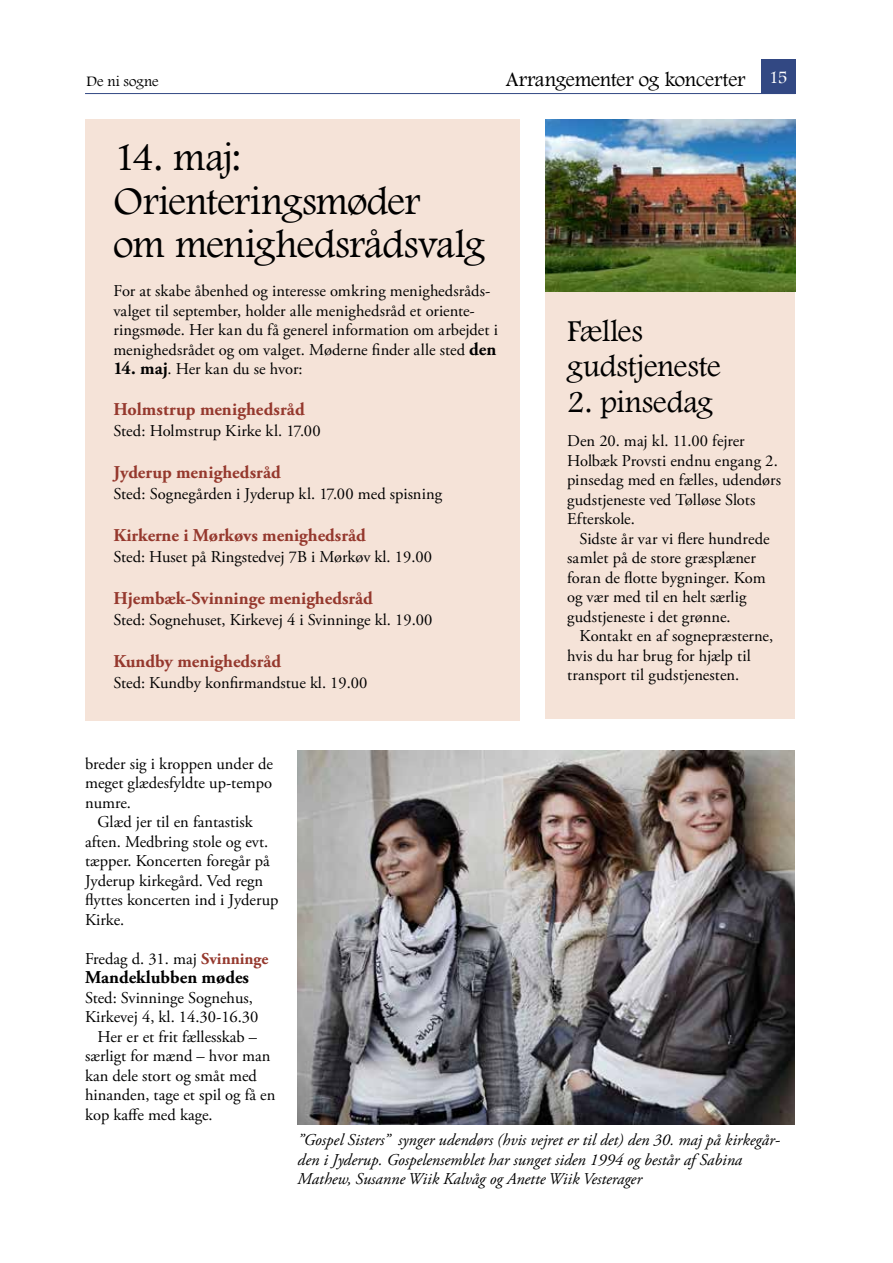
<style>
.page{position:relative;width:893px;height:1263px;background:#fff}
.page>*{position:absolute;margin:0;border:0;box-sizing:border-box;transform-origin:0 0}
.t1{font:40.5px/43.5px "Footlight MT Light";letter-spacing:-.02em;color:#000}
.t2{font:31.5px/34.5px "Footlight MT Light";letter-spacing:-.01em;color:#000}
.t3{font:21px "Footlight MT Light";letter-spacing:-.02em;color:#000}
.t4{font:700 18px "Adobe Garamond Pro";color:#95382d}
.t5{font:700 18px "Adobe Garamond Pro";color:#000}
.t6{font:16.5px/19.5px "Adobe Garamond Pro";color:#000}
.t7{font:italic 16.5px/19.5px "Adobe Garamond Pro";color:#000}
.t8{font:15px "Footlight MT Light";letter-spacing:.005em;color:#000}
.s1{font-weight:700;font-size:18px}
.s2{font-weight:700;color:#95382d}
</style>
<div class="page">
<hr style="left:85px;top:93px;width:710px;height:1px;background:#324883">
<div style="left:761px;top:60px;width:34px;height:34px;background:#324883"></div>
<img style="left:298px;top:750px;width:497px;height:374px">
<div style="left:85px;top:119px;width:435px;height:602px;background:#f5e3d8"></div>
<div style="left:545px;top:121px;width:250px;height:598px;background:#f5e3d8"></div>
<img style="left:545px;top:119px;width:250px;height:173px">
<p class="t8" style="left:86px;top:72px;width:74px">De ni sogne</p>
<p class="t3" style="left:506px;top:67px;width:283px">Arrangementer og koncerter <sup>15</sup></p>
<h1 class="t1" style="left:113px;top:134px;width:373px">14. maj:<br>Orienteringsmøder<br>om menighedsrådsvalg</h1>
<p class="t6" style="left:113px;top:282px;width:386px">For at skabe åbenhed og interesse omkring menighedsråds&shy;valget til september, holder alle menighedsråd et oriente&shy;ringsmøde. Her kan du få generel information om arbejdet i menighedsrådet og om valget. Møderne finder alle sted <span class="s1">den</span></p>
<p class="t6" style="left:113px;top:360px;width:191px"><span class="s1">14. maj</span>. Her kan du se hvor:</p>
<p class="t4" style="left:113px;top:398px;width:193px">Holmstrup menighedsråd</p>
<p class="t6" style="left:113px;top:421px;width:209px">Sted: Holmstrup Kirke kl. 17.00</p>
<p class="t4" style="left:113px;top:461px;width:169px">Jyderup menighedsråd</p>
<p class="t6" style="left:113px;top:484px;width:330px">Sted: Sognegården i Jyderup kl. 17.00 med spisning</p>
<p class="t4" style="left:113px;top:524px;width:254px">Kirkerne i Mørkøvs menighedsråd</p>
<p class="t6" style="left:113px;top:547px;width:320px">Sted: Huset på Ringstedvej 7B i Mørkøv kl. 19.00</p>
<p class="t4" style="left:113px;top:587px;width:261px">Hjembæk-Svinninge menighedsråd</p>
<p class="t6" style="left:113px;top:610px;width:320px">Sted: Sognehuset, Kirkevej 4 i Svinninge kl. 19.00</p>
<p class="t4" style="left:113px;top:650px;width:169px">Kundby menighedsråd</p>
<p class="t6" style="left:113px;top:673px;width:256px">Sted: Kundby konfirmandstue kl. 19.00</p>
<p class="t6" style="left:85px;top:754px;width:190px;text-align:justify">breder sig i kroppen under de meget glædesfyldte up-tempo numre.</p>
<p class="t6" style="left:85px;top:813px;width:195px;text-indent:12px">Glæd jer til en fantastisk aften. Medbring stole og evt. tæpper. Koncerten foregår på<br>Jyderup kirkegård. Ved regn flyttes koncerten ind i Jyderup<br>Kirke.</p>
<p class="t6" style="left:85px;top:949px;width:185px">Fredag d. 31. maj <span class="s2">Svinninge</span></p>
<p class="t5" style="left:85px;top:967px;width:165px">Mandeklubben mødes</p>
<p class="t6" style="left:85px;top:988px;width:169px">Sted: Svinninge Sognehus,</p>
<p class="t6" style="left:85px;top:1008px;width:175px">Kirkevej 4, kl. 14.30-16.30</p>
<p class="t6" style="left:97px;top:1027px;width:161px">Her er et frit fællesskab –</p>
<p class="t6" style="left:85px;top:1047px;width:187px">særligt for mænd – hvor man</p>
<p class="t6" style="left:85px;top:1066px;width:173px">kan dele stort og småt med</p>
<p class="t6" style="left:85px;top:1086px;width:192px">hinanden, tage et spil og få en</p>
<p class="t6" style="left:85px;top:1105px;width:129px">kop kaffe med kage.</p>
<h2 class="t2" style="left:567px;top:313px;width:155px">Fælles gudstjeneste</h2>
<h2 class="t2" style="left:567px;top:383px;width:147px">2. pinsedag</h2>
<p class="t6" style="left:567px;top:432px;width:215px">Den 20. maj kl. 11.00 fejrer<br>Holbæk Provsti endnu engang 2. pinsedag med en fælles, udendørs gudstjeneste ved Tølløse Slots<br>Efterskole.</p>
<p class="t6" style="left:567px;top:529px;width:204px;text-indent:12px">Sidste år var vi flere hundrede samlet på de store græsplæner foran de flotte bygninger. Kom og vær med til en helt særlig gudstjeneste i det grønne.</p>
<p class="t6" style="left:567px;top:627px;width:208px;text-indent:12px">Kontakt en af sognepræsterne, hvis du har brug for hjælp til transport til gudstjenesten.</p>
<p class="t7" style="left:298px;top:1130px;width:484px">”Gospel Sisters” synger udendørs (hvis vejret er til det) den 30. maj på kirkegår&shy;den i Jyderup. Gospelensemblet har sunget siden 1994 og består af Sabina<br>Mathew, Susanne Wiik Kalvåg og Anette Wiik Vesterager</p>
</div>
